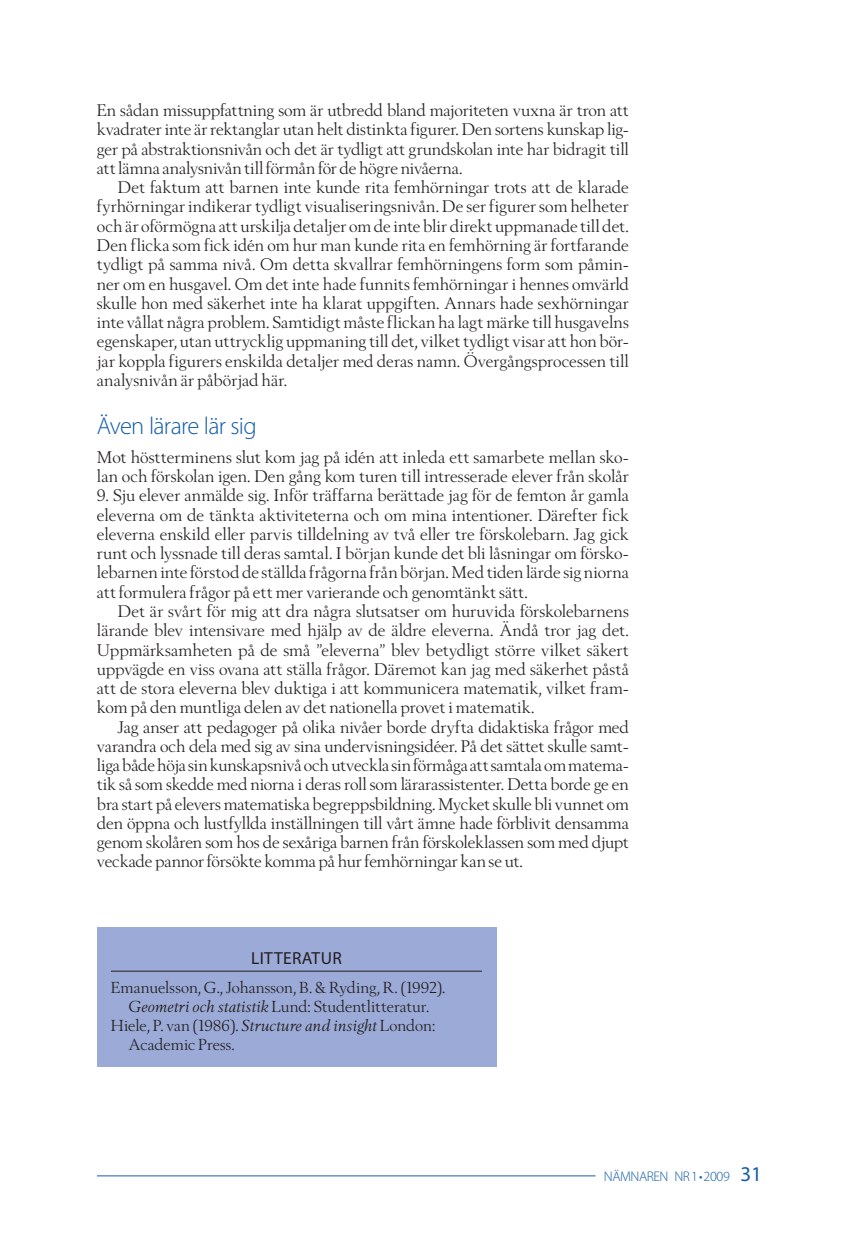
<style>
.page{position:relative;width:859px;height:1241px;background:#fff}
.page>*{position:absolute;margin:0;border:0;box-sizing:border-box;transform-origin:0 0}
.t1{font:300 24.5px "Myriad Pro";letter-spacing:-.03em;color:#135cab}
.t2{font:17.5px "Myriad Pro";letter-spacing:.02em;color:#231f20}
.t3{font:16.62px/19.2px "Berling Nova Display Pro";color:#231f20;text-align:justify}
.t4{font:15.75px "Berling Nova Display Pro";letter-spacing:.005em;color:#231f20}
.t5{font:300 14px "Myriad Pro";letter-spacing:-.03em;color:#135cab}
.s1{font-style:italic}
.s2{font-weight:400;font-size:21px}
</style>
<div class="page">
<hr style="left:97px;top:1175px;width:498px;height:1px;background:#135cab">
<div style="left:97px;top:926px;width:399px;height:140px;background:#9baad6"></div>
<hr style="left:111px;top:970px;width:371px;height:1px;background:#231f20">
<p class="t3" style="left:97px;top:100px;width:533px">En sådan missuppfattning som är utbredd bland majoriteten vuxna är tron att kvadrater inte är rektanglar utan helt distinkta figurer. Den sortens kunskap lig&shy;ger på abstraktionsnivån och det är tydligt att grundskolan inte har bidragit till att lämna analysnivån till förmån för de högre nivåerna.</p>
<p class="t3" style="left:97px;top:177px;width:533px;text-indent:21px">Det faktum att barnen inte kunde rita femhörningar trots att de klarade fyrhörningar indikerar tydligt visualiseringsnivån. De ser figurer som helheter och är oförmögna att urskilja detaljer om de inte blir direkt uppmanade till det.<br>Den flicka som fick idén om hur man kunde rita en femhörning är fortfarande tydligt på samma nivå. Om detta skvallrar femhörningens form som påmin&shy;ner om en husgavel. Om det inte hade funnits femhörningar i hennes omvärld skulle hon med säkerhet inte ha klarat uppgiften. Annars hade sexhörningar inte vållat några problem. Samtidigt måste flickan ha lagt märke till husgavelns egenskaper, utan uttrycklig uppmaning till det, vilket tydligt visar att hon bör&shy;jar koppla figurers enskilda detaljer med deras namn. Övergångsprocessen till analysnivån är påbörjad här.</p>
<h1 class="t1" style="left:97px;top:412px;width:161px">Även lärare lär sig</h1>
<p class="t3" style="left:97px;top:447px;width:533px">Mot höstterminens slut kom jag på idén att inleda ett samarbete mellan sko&shy;lan och förskolan igen. Den gång kom turen till intresserade elever från skolår</p>
<p class="t3" style="left:97px;top:485px;width:533px">9. Sju elever anmälde sig. Inför träffarna berättade jag för de femton år gamla eleverna om de tänkta aktiviteterna och om mina intentioner. Därefter fick eleverna enskild eller parvis tilldelning av två eller tre förskolebarn. Jag gick runt och lyssnade till deras samtal. I början kunde det bli låsningar om försko&shy;lebarnen inte förstod de ställda frågorna från början. Med tiden lärde sig niorna att formulera frågor på ett mer varierande och genomtänkt sätt.</p>
<p class="t3" style="left:97px;top:601px;width:533px;text-indent:21px">Det är svårt för mig att dra några slutsatser om huruvida förskolebarnens lärande blev intensivare med hjälp av de äldre eleverna. Ändå tror jag det.<br>Uppmärksamheten på de små ”eleverna” blev betydligt större vilket säkert uppvägde en viss ovana att ställa frågor. Däremot kan jag med säkerhet påstå att de stora eleverna blev duktiga i att kommunicera matematik, vilket fram&shy;kom på den muntliga delen av det nationella provet i matematik.</p>
<p class="t3" style="left:97px;top:716px;width:533px;text-indent:21px">Jag anser att pedagoger på olika nivåer borde dryfta didaktiska frågor med varandra och dela med sig av sina undervisningsidéer. På det sättet skulle samt&shy;liga både höja sin kunskapsnivå och utveckla sin förmåga att samtala om matema&shy;tik så som skedde med niorna i deras roll som lärarassistenter. Detta borde ge en bra start på elevers matematiska begreppsbildning. Mycket skulle bli vunnet om den öppna och lustfyllda inställningen till vårt ämne hade förblivit densamma genom skolåren som hos de sexåriga barnen från förskoleklassen som med djupt veckade pannor försökte komma på hur femhörningar kan se ut.</p>
<p class="t2" style="left:251px;top:948px;width:92px">LITTERATUR</p>
<p class="t4" style="left:111px;top:977px;width:336px">Emanuelsson, G., Johansson, B. &amp; Ryding, R. (1992).</p>
<p class="t4" style="left:128px;top:996px;width:302px"><span class="s1">Geometri och statistik</span> Lund: Studentlitteratur.</p>
<p class="t4" style="left:111px;top:1015px;width:326px">Hiele, P. van (1986). <span class="s1">Structure and insight</span> London:</p>
<p class="t4" style="left:128px;top:1035px;width:108px">Academic Press.</p>
<p class="t5" style="left:603px;top:1168px;width:160px">Nämnaren n r1•2009 <span class="s2">31</span></p>
</div>
